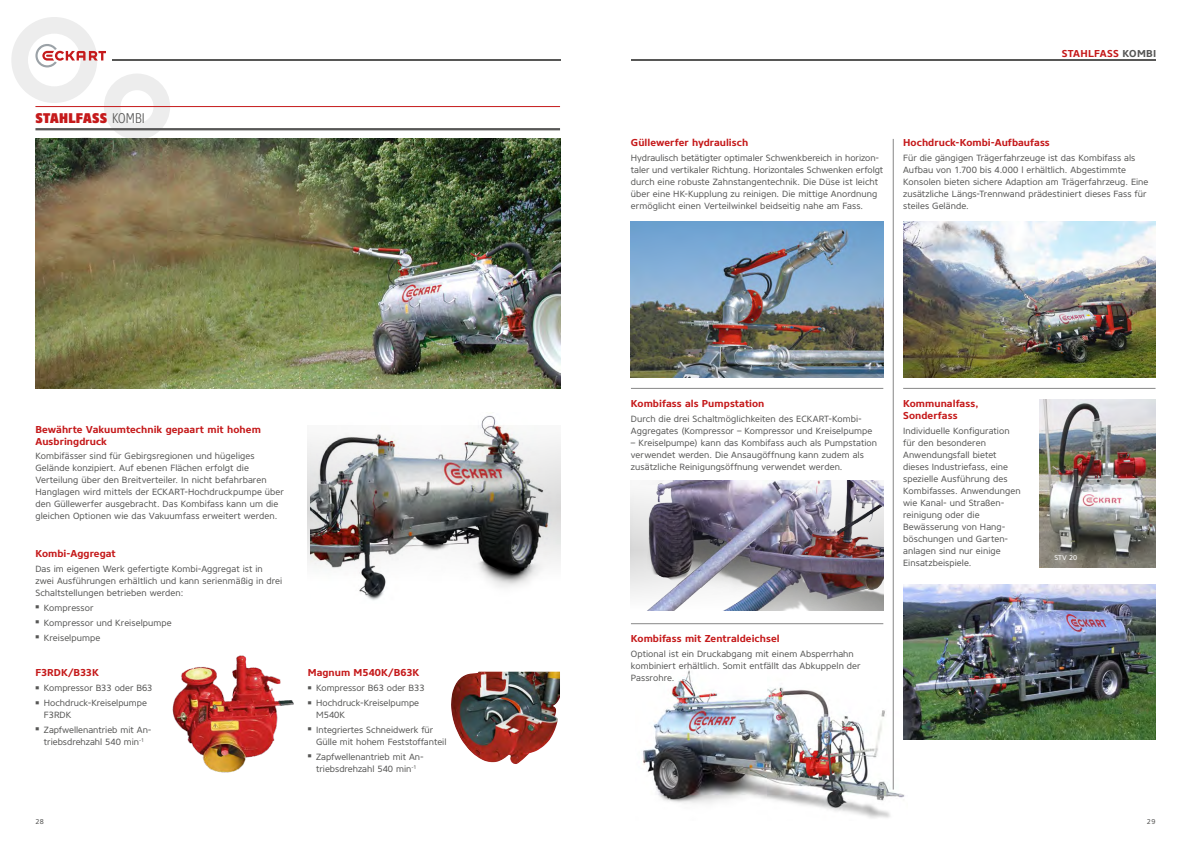
<style>
.page{position:relative;width:1191px;height:842px;background:#fff}
.page>*{position:absolute;margin:0;border:0;box-sizing:border-box;transform-origin:0 0}
.t1{font:900 14px "Core Sans NR97 Cn";letter-spacing:.015em;color:#c51a1b}
.t2{font:700 10px/12px "Core Sans NR65";letter-spacing:.005em;color:#c51a1b}
.t3{font:700 10px "Core Sans NR65";letter-spacing:.025em;color:#c51a1b}
.t4{font:9px/12px "Core Sans NR45";letter-spacing:.005em;color:#575756}
.t5{font:7px "Core Sans NR45";color:#fff}
.t6{font:7px "Core Sans NR45";color:#575756}
.s1{font-family:"Core Sans NR37 Cn";font-weight:300;color:#575756}
.s2{color:#575756}
</style>
<div class="page">
<hr style="left:112px;top:59px;width:448px;height:2px;background:#575756">
<hr style="left:631px;top:59px;width:524px;height:2px;background:#575756">
<svg style="left:11px;top:17px;width:159px;height:122px"></svg>
<img style="left:643px;top:663px;width:262px;height:155px">
<hr style="left:35px;top:128px;width:525px;height:2px;background:#575756">
<hr style="left:35px;top:106px;width:525px;height:1px;background:#c51a1b">
<img style="left:310px;top:415px;width:250px;height:186px">
<img style="left:35px;top:139px;width:525px;height:249px">
<img style="left:631px;top:480px;width:252px;height:131px">
<img style="left:903px;top:221px;width:252px;height:156px">
<img style="left:451px;top:672px;width:109px;height:92px">
<img style="left:1039px;top:400px;width:116px;height:167px">
<img style="left:631px;top:221px;width:252px;height:156px">
<img style="left:903px;top:584px;width:252px;height:156px">
<img style="left:172px;top:655px;width:122px;height:118px">
<hr style="left:631px;top:388px;width:252px;height:1px;background:#878787">
<hr style="left:631px;top:623px;width:252px;height:1px;background:#878787">
<hr style="left:903px;top:388px;width:252px;height:1px;background:#878787">
<hr style="left:893px;top:139px;width:1px;height:650px;background:#878787">
<h1 class="t1" style="left:35px;top:109px;width:111px">STAHLFASS <span class="s1">KOMBI</span></h1>
<p class="t2" style="left:35px;top:423px;width:227px">Bewährte Vakuumtechnik gepaart mit hohem<br>Ausbringdruck</p>
<p class="t4" style="left:35px;top:450px;width:250px">Kombifässer sind für Gebirgsregionen und hügeliges Gelände konzipiert. Auf ebenen Flächen erfolgt die Verteilung über den Breitverteiler. In nicht befahrbaren Hanglagen wird mittels der ECKART-Hochdruckpumpe über den Güllewerfer ausgebracht. Das Kombifass kann um die gleichen Optionen wie das Vakuumfass erweitert werden.</p>
<p class="t2" style="left:35px;top:548px;width:82px">Kombi-Aggregat</p>
<p class="t4" style="left:35px;top:563px;width:248px">Das im eigenen Werk gefertigte Kombi-Aggregat ist in zwei Ausführungen erhältlich und kann serienmäßig in drei<br>Schaltstellungen betrieben werden:</p>
<p class="t4" style="left:35px;top:602px;width:60px"><sup>■</sup> Kompressor</p>
<p class="t4" style="left:35px;top:617px;width:138px"><sup>■</sup> Kompressor und Kreiselpumpe</p>
<p class="t4" style="left:35px;top:631px;width:66px"><sup>■</sup> Kreiselpumpe</p>
<p class="t2" style="left:35px;top:667px;width:65px">F3RDK/B33K</p>
<p class="t4" style="left:35px;top:682px;width:119px"><sup>■</sup> Kompressor B33 oder B63</p>
<p class="t4" style="left:44px;top:697px;width:104px;text-indent:-9px"><sup>■</sup> Hochdruck-Kreiselpumpe<br>F3RDK</p>
<p class="t4" style="left:35px;top:724px;width:118px;text-align:center"><sup>■</sup> Zapfwellenantrieb mit An&shy;triebsdrehzahl 540 min<sup>-1</sup></p>
<p class="t2" style="left:308px;top:667px;width:113px">Magnum M540K/B63K</p>
<p class="t4" style="left:308px;top:682px;width:119px"><sup>■</sup> Kompressor B63 oder B33</p>
<p class="t4" style="left:316px;top:697px;width:104px;text-indent:-9px"><sup>■</sup> Hochdruck-Kreiselpumpe<br>M540K</p>
<p class="t4" style="left:316px;top:724px;width:132px;text-indent:-9px"><sup>■</sup> Integriertes Schneidwerk für<br>Gülle mit hohem Feststoffanteil</p>
<p class="t4" style="left:308px;top:751px;width:118px;text-align:center"><sup>■</sup> Zapfwellenantrieb mit An&shy;triebsdrehzahl 540 min<sup>-1</sup></p>
<p class="t3" style="left:1061px;top:47px;width:96px">STAHLFASS <span class="s2">KOMBI</span></p>
<p class="t2" style="left:631px;top:137px;width:119px">Güllewerfer hydraulisch</p>
<p class="t4" style="left:631px;top:152px;width:254px">Hydraulisch betätigter optimaler Schwenkbereich in horizon&shy;taler und vertikaler Richtung. Horizontales Schwenken erfolgt durch eine robuste Zahnstangentechnik. Die Düse ist leicht über eine HK-Kupplung zu reinigen. Die mittige Anordnung ermöglicht einen Verteilwinkel beidseitig nahe am Fass.</p>
<p class="t2" style="left:903px;top:137px;width:148px">Hochdruck-Kombi-Aufbaufass</p>
<p class="t4" style="left:903px;top:152px;width:247px">Für die gängigen Trägerfahrzeuge ist das Kombifass als Aufbau von 1.700 bis 4.000 l erhältlich. Abgestimmte Konsolen bieten sichere Adaption am Trägerfahrzeug. Eine zusätzliche Längs-Trennwand prädestiniert dieses Fass für steiles Gelände.</p>
<p class="t2" style="left:631px;top:398px;width:135px">Kombifass als Pumpstation</p>
<p class="t4" style="left:631px;top:413px;width:243px">Durch die drei Schaltmöglichkeiten des ECKART-Kombi-<br>Aggregates (Kompressor – Kompressor und Kreiselpumpe</p>
<p class="t4" style="left:631px;top:437px;width:248px">– Kreiselpumpe) kann das Kombifass auch als Pumpstation verwendet werden. Die Ansaugöffnung kann zudem als zusätzliche Reinigungsöffnung verwendet werden.</p>
<p class="t2" style="left:903px;top:398px;width:77px">Kommunalfass,<br>Sonderfass</p>
<p class="t4" style="left:903px;top:425px;width:119px">Individuelle Konfiguration für den besonderen<br>Anwendungsfall bietet dieses Industriefass, eine spezielle Ausführung des<br>Kombifasses. Anwendungen wie Kanal- und Straßen&shy;reinigung oder die<br>Bewässerung von Hang&shy;böschungen und Garten&shy;anlagen sind nur einige<br>Einsatzbeispiele.</p>
<p class="t2" style="left:631px;top:633px;width:150px">Kombifass mit Zentraldeichsel</p>
<p class="t4" style="left:631px;top:648px;width:231px">Optional ist ein Druckabgang mit einem Absperrhahn kombiniert erhältlich. Somit entfällt das Abkuppeln der<br>Passrohre.</p>
<p class="t5" style="left:1054px;top:553px;width:24px">STV 20</p>
<p class="t6" style="left:35px;top:816px;width:10px">28</p>
<p class="t6" style="left:1146px;top:816px;width:10px">29</p>
</div>
